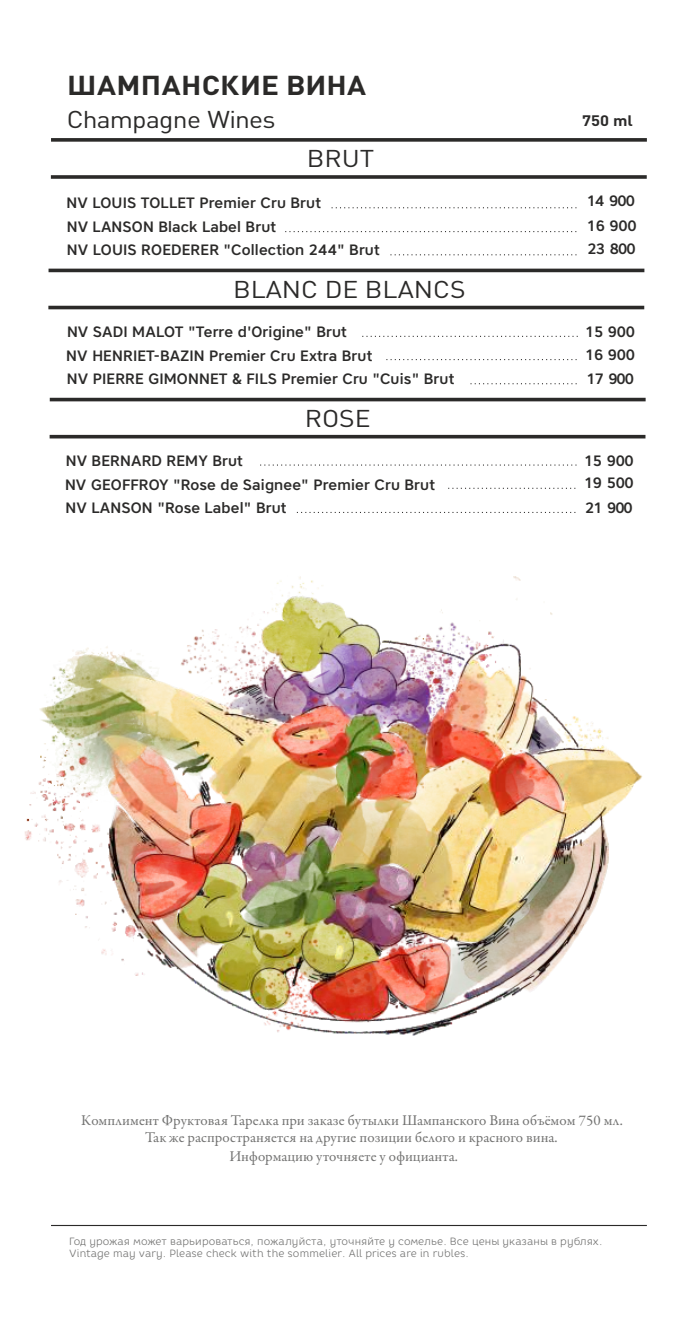
<style>
.page{position:relative;width:681px;height:1319px;background:#fff}
.page>*{position:absolute;margin:0;border:0;box-sizing:border-box;transform-origin:0 0}
.t1{font:700 27px "DIN Pro";letter-spacing:.015em;color:#2b2a29;scale:1.1 1}
.t2{font:24px "DIN Pro";color:#2b2a29;scale:1.1 1}
.t3{font:24px "DIN Pro";letter-spacing:-.03em;color:#2b2a29;scale:1.1 1}
.t4{font:500 15px/23.5px "Core Sans A55";letter-spacing:.01em;color:#2b2a29}
.t5{font:15px/17.1px "Garamond Premr Pro";letter-spacing:.005em;color:#727271;text-align:center}
.t6{font:700 15px "DIN Pro";color:#2b2a29;scale:1.1 1}
.t7{font:300 10.5px/12.6px "Core Rhino 35";letter-spacing:.01em;color:#727271}
</style>
<div class="page">
<hr style="left:51px;top:1224px;width:595px;height:1px;background:#2b2a29">
<svg style="left:51px;top:138px;width:595px;height:4px;background:#3f3e3d"></svg>
<svg style="left:331px;top:207px;width:245px;height:1px"></svg>
<svg style="left:470px;top:383px;width:106px;height:1px"></svg>
<svg style="left:386px;top:359px;width:190px;height:1px"></svg>
<svg style="left:390px;top:254px;width:186px;height:1px"></svg>
<svg style="left:362px;top:336px;width:215px;height:1px"></svg>
<svg style="left:285px;top:231px;width:291px;height:1px"></svg>
<img style="left:24px;top:576px;width:619px;height:460px">
<svg style="left:51px;top:175px;width:595px;height:4px;background:#3f3e3d"></svg>
<svg style="left:48px;top:268px;width:596px;height:4px;background:#4c4b4a"></svg>
<hr style="left:48px;top:306px;width:596px;height:3px;background:#2b2a29">
<hr style="left:50px;top:398px;width:595px;height:3px;background:#2b2a29">
<hr style="left:50px;top:435px;width:595px;height:3px;background:#2b2a29">
<svg style="left:296px;top:512px;width:279px;height:1px"></svg>
<svg style="left:448px;top:487px;width:127px;height:2px"></svg>
<svg style="left:260px;top:464px;width:316px;height:1px"></svg>
<h1 class="t1" style="left:67px;top:74px;width:273px">ШАМПАНСКИЕ ВИНА</h1>
<h2 class="t3" style="left:67px;top:110px;width:191px">Champagne Wines</h2>
<p class="t6" style="left:582px;top:114px;width:47px">750 ml</p>
<h2 class="t2" style="left:307px;top:149px;width:63px">BRUT</h2>
<p class="t4" style="left:66px;top:192px;width:256px">NV LOUIS TOLLET Premier Cru Brut</p>
<p class="t4" style="left:586px;top:190px;width:50px">14 900</p>
<p class="t4" style="left:67px;top:216px;width:211px">NV LANSON Black Label Brut</p>
<p class="t4" style="left:586px;top:215px;width:51px">16 900</p>
<p class="t4" style="left:67px;top:239px;width:314px">NV LOUIS ROEDERER "Collection 244" Brut</p>
<p class="t4" style="left:587px;top:238px;width:50px">23 800</p>
<h2 class="t2" style="left:233px;top:279px;width:213px">BLANC DE BLANCS</h2>
<p class="t4" style="left:67px;top:321px;width:281px">NV SADI MALOT "Terre d'Origine" Brut</p>
<p class="t4" style="left:66px;top:345px;width:389px;line-height:23.1px">NV HENRIET-BAZIN Premier Cru Extra Brut<br>NV PIERRE GIMONNET &amp; FILS Premier Cru "Cuis" Brut</p>
<h2 class="t2" style="left:304px;top:409px;width:61px">ROSE</h2>
<p class="t4" style="left:65px;top:450px;width:371px">NV BERNARD REMY Brut<br>NV GEOFFROY "Rose de Saignee" Premier Cru Brut<br>NV LANSON "Rose Label" Brut</p>
<p class="t4" style="left:585px;top:321px;width:51px">15 900</p>
<p class="t4" style="left:585px;top:344px;width:51px">16 900</p>
<p class="t4" style="left:586px;top:368px;width:49px">17 900</p>
<p class="t4" style="left:583px;top:450px;width:51px">15 900</p>
<p class="t4" style="left:583px;top:472px;width:51px">19 500</p>
<p class="t4" style="left:585px;top:497px;width:49px">21 900</p>
<p class="t5" style="left:81px;top:1112px;width:543px">Комплимент Фруктовая Тарелка при заказе бутылки Шампанского Вина объёмом 750 мл.<br>Так же распространяется на другие позиции белого и красного вина.</p>
<p class="t5" style="left:229px;top:1148px;width:230px">Информацию уточняете у официанта.</p>
<p class="t7" style="left:69px;top:1235px;width:534px">Год урожая может варьироваться, пожалуйста, уточняйте у сомелье. Все цены указаны в рублях.<br>Vintage may vary. Please check with the sommelier. All prices are in rubles.</p>
</div>
